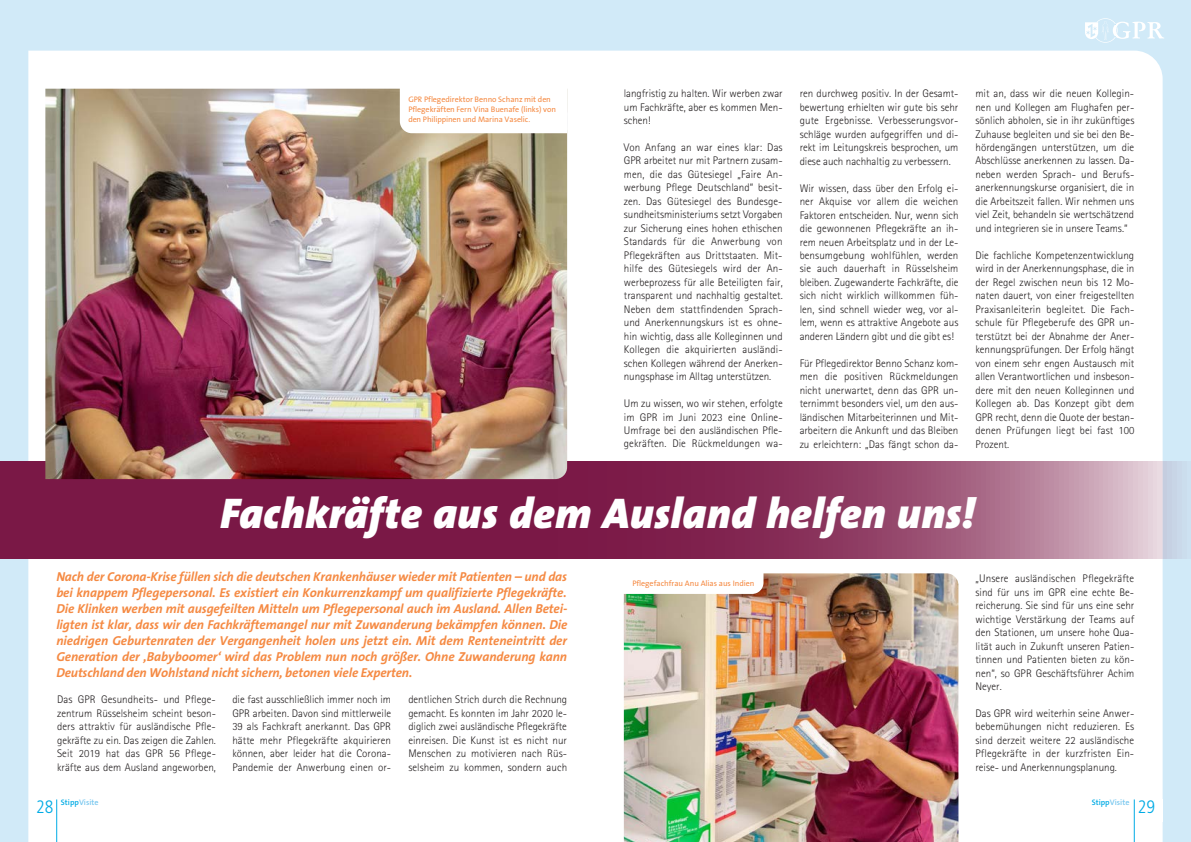
<style>
.page{position:relative;width:1191px;height:842px;background:#d1eaf8}
.page>*{position:absolute;margin:0;border:0;box-sizing:border-box;transform-origin:0 0}
.t1{font:italic 900 43.2px "The Sans B9";letter-spacing:.01em;color:#fff}
.t2{font:300 condensed 18px "Frutiger LT Std";color:#00abe5}
.t3{font:italic 700 13px/16px "The Sans B7";letter-spacing:-.01em;color:#f58a43;text-align:justify}
.t4{font:300 11px/13.5px "Rotis Sans Serif Pro";color:#231f20;text-align:justify}
.t5{font:8px/10px "The Sans B5 Plain";color:#f58a43}
.t6{font:600 8px "The Sans B6";color:#78c7ef}
.s1{color:#00abe5}
</style>
<div class="page">
<div style="left:28px;top:51px;width:1134px;height:791px;background:#fff"></div>
<hr style="left:1133px;top:799px;width:1px;height:43px;background:#00abe5">
<div style="left:1137px;top:799px;width:25px;height:23px;background:#fff"></div>
<svg style="left:1085px;top:18px;width:79px;height:25px"></svg>
<hr style="left:56px;top:799px;width:1px;height:43px;background:#00abe5">
<svg style="left:0;top:461px;width:1187px;height:97px;background:#8e3c63"></svg>
<img style="left:45px;top:89px;width:522px;height:390px">
<img style="left:624px;top:573px;width:334px;height:269px">
<div style="left:400px;top:84px;width:167px;height:49px;background:#fff"></div>
<div style="left:610px;top:571px;width:153px;height:23px;background:#fff"></div>
<p class="t5" style="left:408px;top:95px;width:149px">GPR Pflegedirektor Benno Schanz mit den<br>Pflegekräften Fern Vina Buenafe (links) von den Philippinen und Marina Vaselic.</p>
<p class="t4" style="left:624px;top:87px;width:160px">langfristig zu halten. Wir werben zwar um Fachkräfte, aber es kommen Men&shy;schen!</p>
<p class="t4" style="left:624px;top:141px;width:160px">Von Anfang an war eines klar: Das GPR arbeitet nur mit Partnern zusam&shy;men, die das Gütesiegel „Faire An&shy;werbung Pflege Deutschland“ besit&shy;zen. Das Gütesiegel des Bundesge&shy;sundheitsministeriums setzt Vorgaben zur Sicherung eines hohen ethischen Standards für die Anwerbung von Pflegekräften aus Drittstaaten. Mit&shy;hilfe des Gütesiegels wird der An&shy;werbeprozess für alle Beteiligten fair, transparent und nachhaltig gestaltet.<br>Neben dem stattfindenden Sprach&shy;und Anerkennungskurs ist es ohne&shy;hin wichtig, dass alle Kolleginnen und Kollegen die akquirierten ausländi&shy;schen Kollegen während der Anerken&shy;nungsphase im Alltag unterstützen.</p>
<p class="t4" style="left:624px;top:397px;width:160px">Um zu wissen, wo wir stehen, erfolgte im GPR im Juni 2023 eine Online-Umfrage bei den ausländischen Pfle&shy;gekräften. Die Rückmeldungen wa-</p>
<p class="t4" style="left:799px;top:87px;width:160px">ren durchweg positiv. In der Gesamt&shy;bewertung erhielten wir gute bis sehr gute Ergebnisse. Verbesserungsvor&shy;schläge wurden aufgegriffen und di&shy;rekt im Leitungskreis besprochen, um diese auch nachhaltig zu verbessern.</p>
<p class="t4" style="left:799px;top:181px;width:160px">Wir wissen, dass über den Erfolg ei&shy;ner Akquise vor allem die weichen Faktoren entscheiden. Nur, wenn sich die gewonnenen Pflegekräfte an ih&shy;rem neuen Arbeitsplatz und in der Le&shy;bensumgebung wohlfühlen, werden sie auch dauerhaft in Rüsselsheim bleiben. Zugewanderte Fachkräfte, die sich nicht wirklich willkommen füh&shy;len, sind schnell wieder weg, vor al&shy;lem, wenn es attraktive Angebote aus anderen Ländern gibt und die gibt es!</p>
<p class="t4" style="left:799px;top:356px;width:160px">Für Pflegedirektor Benno Schanz kom&shy;men die positiven Rückmeldungen nicht unerwartet, denn das GPR un&shy;ternimmt besonders viel, um den aus&shy;ländischen Mitarbeiterinnen und Mit&shy;arbeitern die Ankunft und das Bleiben zu erleichtern: „Das fängt schon da-</p>
<p class="t4" style="left:975px;top:87px;width:160px">mit an, dass wir die neuen Kollegin&shy;nen und Kollegen am Flughafen per&shy;sönlich abholen, sie in ihr zukünftiges Zuhause begleiten und sie bei den Be&shy;hördengängen unterstützen, um die Abschlüsse anerkennen zu lassen. Da&shy;neben werden Sprach- und Berufs&shy;anerkennungskurse organisiert, die in die Arbeitszeit fallen. Wir nehmen uns viel Zeit, behandeln sie wertschätzend und integrieren sie in unsere Teams.“</p>
<p class="t4" style="left:975px;top:248px;width:160px">Die fachliche Kompetenzentwicklung wird in der Anerkennungsphase, die in der Regel zwischen neun bis 12 Mo&shy;naten dauert, von einer freigestellten Praxisanleiterin begleitet. Die Fach&shy;schule für Pflegeberufe des GPR un&shy;terstützt bei der Abnahme der Aner&shy;kennungsprüfungen. Der Erfolg hängt von einem sehr engen Austausch mit allen Verantwortlichen und insbeson&shy;dere mit den neuen Kolleginnen und Kollegen ab. Das Konzept gibt dem GPR recht, denn die Quote der bestan&shy;denen Prüfungen liegt bei fast 100<br>Prozent.</p>
<h1 class="t1" style="left:220px;top:490px;width:756px">Fachkräfte aus dem Ausland helfen uns!</h1>
<p class="t3" style="left:56px;top:570px;width:512px">Nach der Corona-Krise füllen sich die deutschen Krankenhäuser wieder mit Patienten – und das bei knappem Pflegepersonal. Es existiert ein Konkurrenzkampf um qualifizierte Pflegekräfte.<br>Die Klinken werben mit ausgefeilten Mitteln um Pflegepersonal auch im Ausland. Allen Betei&shy;ligten ist klar, dass wir den Fachkräftemangel nur mit Zuwanderung bekämpfen können. Die niedrigen Geburtenraten der Vergangenheit holen uns jetzt ein. Mit dem Renteneintritt der Generation der ‚Babyboomer‘ wird das Problem nun noch größer. Ohne Zuwanderung kann Deutschland den Wohlstand nicht sichern, betonen viele Experten.</p>
<p class="t4" style="left:57px;top:693px;width:160px">Das GPR Gesundheits- und Pflege&shy;zentrum Rüsselsheim scheint beson&shy;ders attraktiv für ausländische Pfle&shy;gekräfte zu ein. Das zeigen die Zahlen.<br>Seit 2019 hat das GPR 56 Pflege&shy;kräfte aus dem Ausland angeworben,</p>
<p class="t4" style="left:232px;top:693px;width:160px">die fast ausschließlich immer noch im GPR arbeiten. Davon sind mittlerweile 39 als Fachkraft anerkannt. Das GPR hätte mehr Pflegekräfte akquirieren können, aber leider hat die Corona-Pandemie der Anwerbung einen or-</p>
<p class="t4" style="left:408px;top:693px;width:160px">dentlichen Strich durch die Rechnung gemacht. Es konnten im Jahr 2020 le&shy;diglich zwei ausländische Pflegekräfte einreisen. Die Kunst ist es nicht nur Menschen zu motivieren nach Rüs&shy;selsheim zu kommen, sondern auch</p>
<h2 class="t2" style="left:36px;top:796px;width:19px">28</h2>
<p class="t6" style="left:61px;top:798px;width:39px"><span class="s1">Stipp</span>Visite</p>
<p class="t5" style="left:632px;top:578px;width:123px">Pflegefachfrau Anu Alias aus Indien</p>
<p class="t4" style="left:975px;top:572px;width:160px">„Unsere ausländischen Pflegekräfte sind für uns im GPR eine echte Be&shy;reicherung. Sie sind für uns eine sehr wichtige Verstärkung der Teams auf den Stationen, um unsere hohe Qua&shy;lität auch in Zukunft unseren Patien&shy;tinnen und Patienten bieten zu kön&shy;nen“, so GPR Geschäftsführer Achim Neyer.</p>
<p class="t4" style="left:975px;top:707px;width:160px">Das GPR wird weiterhin seine Anwer&shy;bebemühungen nicht reduzieren. Es sind derzeit weitere 22 ausländische Pflegekräfte in der kurzfristen Ein&shy;reise- und Anerkennungsplanung.</p>
<p class="t6" style="left:1091px;top:798px;width:39px"><span class="s1">Stipp</span>Visite</p>
<h2 class="t2" style="left:1137px;top:796px;width:19px">29</h2>
</div>
